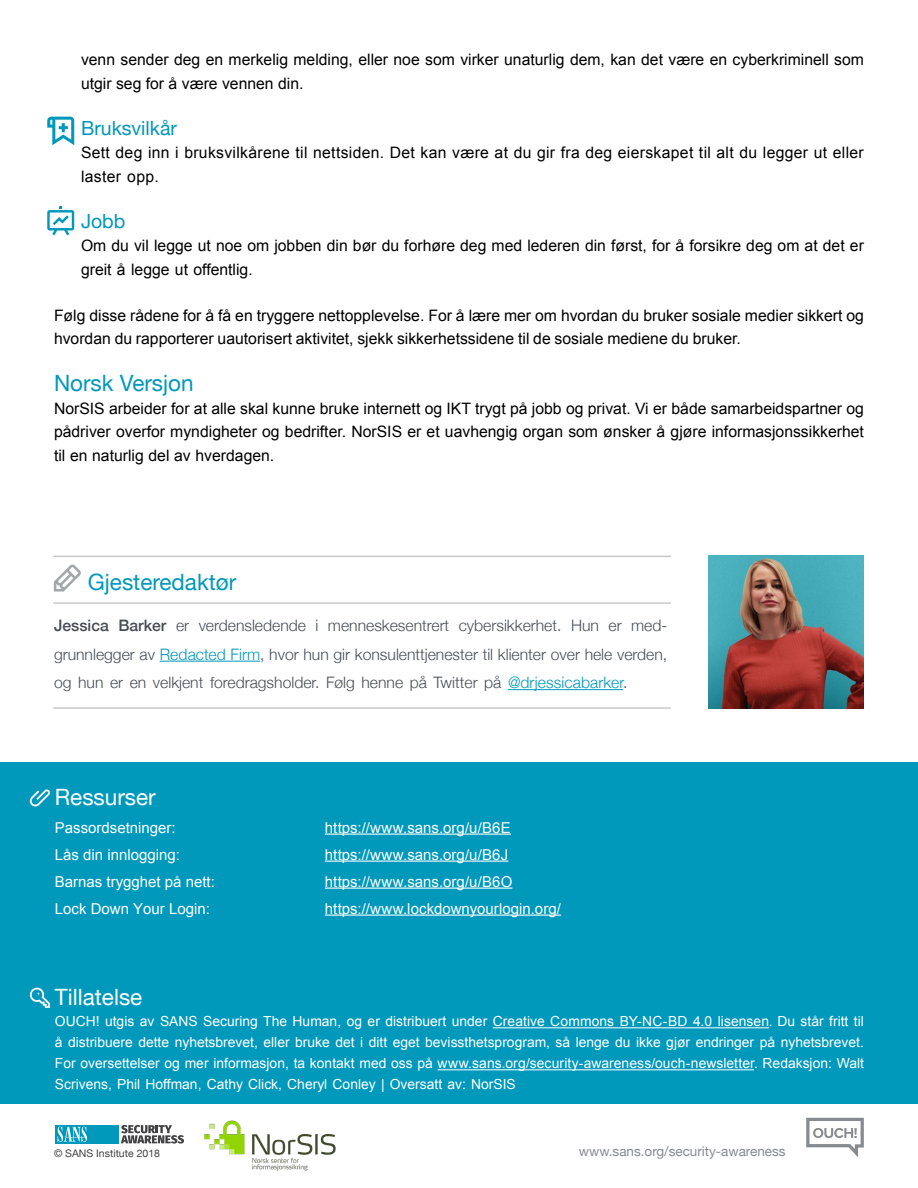
<style>
.page{position:relative;width:918px;height:1188px;background:#fff}
.page>*{position:absolute;margin:0;border:0;box-sizing:border-box;transform-origin:0 0}
.t1{font:22.5px "Helvetica Neue";color:#0098bb}
.t2{font:22.5px "Helvetica Neue";color:#fff}
.t3{font:19.5px "Helvetica Neue";color:#0098bb}
.t4{font:15.75px/23.2px "Arial";color:#000}
.t5{font:300 15.75px "Helvetica Neue";color:#474c55}
.t6{font:15.75px/23.2px "Arial";letter-spacing:.02em;color:#000}
.t7{font:500 15.75px "Helvetica Neue";color:#474c55}
.t8{font:15px "Arial";color:#fff}
.t9{font:13.8px/21px "Arial";color:#fff;text-align:justify}
.t10{font:13.5px "Helvetica Neue";color:#878a8f}
.t11{font:10.5px "Helvetica Neue";color:#414042}
.s1{color:#0098bb}
.s2{font-family:"Proxima Nova"}
</style>
<div class="page">
<div style="left:0;top:762px;width:918px;height:342px;background:#0099bc"></div>
<hr style="left:325px;top:834px;width:186px;height:1px;background:#fff">
<hr style="left:325px;top:861px;width:183px;height:1px;background:#fff">
<hr style="left:325px;top:888px;width:187px;height:1px;background:#fff">
<hr style="left:325px;top:915px;width:236px;height:1px;background:#fff">
<hr style="left:493px;top:1027px;width:276px;height:1px;background:#fff">
<hr style="left:438px;top:1069px;width:316px;height:1px;background:#fff">
<svg style="left:806px;top:1118px;width:58px;height:39px"></svg>
<svg style="left:121px;top:1125px;width:63px;height:19px"></svg>
<div style="left:56px;top:1125px;width:63px;height:19px;background:#0099bc"></div>
<svg style="left:58px;top:1127px;width:29px;height:15px"></svg>
<svg style="left:30px;top:789px;width:20px;height:17px"></svg>
<svg style="left:29px;top:988px;width:21px;height:20px"></svg>
<img style="left:204px;top:1120px;width:132px;height:51px">
<hr style="left:160px;top:661px;width:100px;height:1px;background:#0098bb">
<hr style="left:508px;top:689px;width:115px;height:1px;background:#0098bb">
<hr style="left:53px;top:707px;width:618px;height:2px;background:#c7c9c8">
<hr style="left:53px;top:556px;width:618px;height:1px;background:#c7c9c8">
<svg style="left:54px;top:564px;width:27px;height:28px"></svg>
<svg style="left:47px;top:206px;width:27px;height:29px"></svg>
<svg style="left:47px;top:117px;width:27px;height:28px"></svg>
<img style="left:708px;top:556px;width:156px;height:153px">
<hr style="left:53px;top:602px;width:618px;height:2px;background:#c7c9c8">
<p class="t4" style="left:81px;top:48px;width:785px">venn sender deg en merkelig melding, eller noe som virker unaturlig dem, kan det være en cyberkriminell som utgir seg for å være vennen din.</p>
<p class="t3" style="left:81px;top:114px;width:98px">Bruksvilkår</p>
<p class="t6" style="left:81px;top:141px;width:784px">Sett deg inn i bruksvilkårene til nettsiden. Det kan være at du gir fra deg eierskapet til alt du legger ut eller laster opp.</p>
<p class="t3" style="left:81px;top:207px;width:46px">Jobb</p>
<p class="t4" style="left:81px;top:234px;width:784px">Om du vil legge ut noe om jobben din bør du forhøre deg med lederen din først, for å forsikre deg om at det er greit å legge ut offentlig.</p>
<p class="t4" style="left:54px;top:304px;width:811px">Følg disse rådene for fåå en tryggere nettopplevelse. For å lære mer om hvordan du bruker sosiale medier sikkert og hvordan du rapporterer uautorisert aktivitet, sjekk sikkerhetssidene til de sosiale mediene du bruker.</p>
<h1 class="t1" style="left:54px;top:367px;width:141px">Norsk Versjon</h1>
<p class="t4" style="left:54px;top:397px;width:812px;text-align:justify">NorSIS arbeider for at alle skal kunne bruke internett og IKT trygt på jobb og privat. Vi er både samarbeidspartner og pådriver overfor myndigheter og bedrifter. NorSIS er et uavhengig organ som ønsker å gjøre informasjonssikkerhet til en naturlig del av hverdagen.</p>
<h1 class="t1" style="left:88px;top:566px;width:150px">Gjesteredaktør</h1>
<p class="t7" style="left:54px;top:613px;width:56px">Jessica</p>
<p class="t7" style="left:118px;top:613px;width:50px">Barker</p>
<p class="t5" style="left:176px;top:613px;width:15px">er</p>
<p class="t5" style="left:199px;top:613px;width:109px">verdensledende</p>
<p class="t5" style="left:316px;top:613px;width:4px">i</p>
<p class="t5" style="left:328px;top:613px;width:123px">menneskesentrert</p>
<p class="t5" style="left:459px;top:613px;width:104px">cybersikkerhet.</p>
<p class="t5" style="left:571px;top:613px;width:30px">Hun</p>
<p class="t5" style="left:609px;top:613px;width:15px">er</p>
<p class="t5" style="left:631px;top:613px;width:38px">med-</p>
<p class="t5" style="left:54px;top:641px;width:615px">grunnlegger av <span class="s1">Redacted Firm</span>, hvor hun gir konsulenttjenester til klienter over hele verden,</p>
<p class="t5" style="left:54px;top:670px;width:575px">og hun er en velkjent foredragsholder. Følg henne på Twitter på <span class="s1">@drjessicabarker</span>.</p>
<h1 class="t2" style="left:55px;top:781px;width:102px">Ressurser</h1>
<p class="t8" style="left:55px;top:817px;width:122px">Passordsetninger:</p>
<p class="t8" style="left:325px;top:817px;width:187px">https: / / w w w . s a n s . o r g B/u/ E6</p>
<p class="t8" style="left:55px;top:844px;width:127px">Lås din innlogging:</p>
<p class="t8" style="left:325px;top:844px;width:185px">https: / / w w w . s a n s . o r g B/u/ J6</p>
<p class="t8" style="left:55px;top:871px;width:162px">Barnas trygghet på nett:</p>
<p class="t8" style="left:325px;top:871px;width:189px">https: / / w w w . s a n s . o r g B/u/ O6</p>
<p class="t8" style="left:55px;top:898px;width:157px">Lock Down Your Login:</p>
<p class="t8" style="left:325px;top:898px;width:238px">https://www.lockdownyourlogin.org/</p>
<h1 class="t2" style="left:55px;top:981px;width:89px">Tillatelse</h1>
<p class="t9" style="left:55px;top:1011px;width:811px">OUCH! utgis av SANS Securing The Human, og er distribuert under Creative Commons BY-NC-BD 4.0 lisensen<span class="s2">.</span> Du står fritt til å distribuere dette nyhetsbrevet, eller bruke det i ditt eget bevissthetsprogram, så lenge du ikke gjør endringer på nyhetsbrevet.<br>For oversettelser og mer informasjon, ta kontakt med oss på www.sans.org/security-awareness/ouch-newsletter. Redaksjon: Walt Scrivens, Phil Hoffman, Cathy Click, Cheryl Conley | Oversatt av: NorSIS</p>
<p class="t11" style="left:54px;top:1145px;width:108px">© SANS Institute 2018</p>
<p class="t10" style="left:579px;top:1142px;width:208px">www.sans.org/security-awareness</p>
</div>
